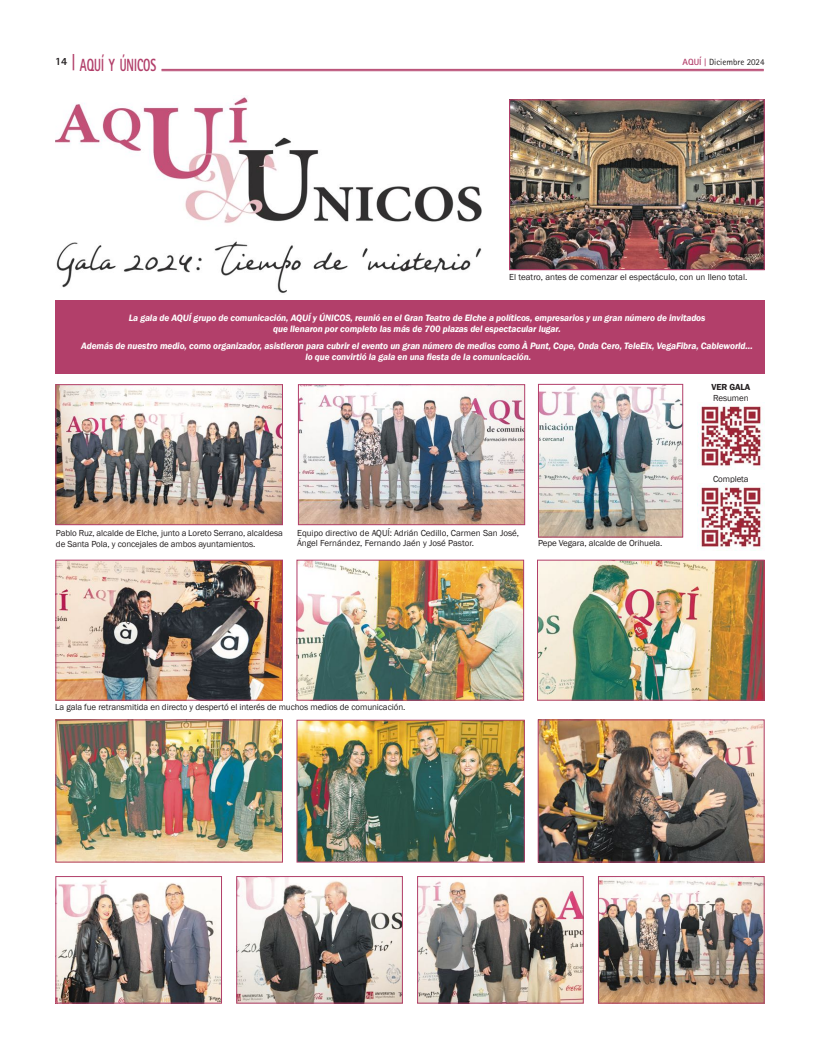
<style>
.page{position:relative;width:820px;height:1049px;background:#fff}
.page>*{position:absolute;margin:0;border:0;box-sizing:border-box;transform-origin:0 0}
.t1{font:800 17.6px "Rotis Sans Serif Std";color:#b23f6a;scale:.64 1}
.t2{font:800 11px "Rotis Sans Serif Std";color:#231f20}
.t3{font:italic 600 9.5px/11.4px "Franklin Gothic";letter-spacing:-.01em;color:#fff;text-align:center}
.t4{font:9px/10.8px "Franklin Gothic";letter-spacing:-.01em;color:#231f20}
.t5{font:9px "Rotis Sans Serif Std";color:#231f20}
.t6{font:600 9px "Franklin Gothic";letter-spacing:-.01em;color:#231f20}
.s1{font-size:18.2px}
.s2{font-weight:700;color:#b23f6a}
.s3{font-family:"Rotis Serif Std";font-weight:700;color:#b23f6a}
</style>
<div class="page">
<hr style="left:162px;top:69px;width:601px;height:1px;background:#b23f6a">
<hr style="left:162px;top:71px;width:601px;height:1px;background:#b23f6a">
<img style="left:55px;top:97px;width:426px;height:196px">
<img style="left:300px;top:386px;width:223px;height:137px">
<div style="left:298px;top:384px;width:227px;height:141px;border:1px solid #b23f6a"></div>
<img style="left:57px;top:386px;width:224px;height:137px">
<div style="left:55px;top:384px;width:228px;height:141px;border:1px solid #b23f6a"></div>
<img style="left:539px;top:386px;width:142px;height:149px">
<div style="left:537px;top:384px;width:146px;height:153px;border:1px solid #b23f6a"></div>
<img style="left:57px;top:721px;width:224px;height:139px">
<div style="left:55px;top:719px;width:228px;height:143px;border:1px solid #b23f6a"></div>
<img style="left:57px;top:562px;width:224px;height:137px">
<div style="left:55px;top:560px;width:228px;height:141px;border:1px solid #b23f6a"></div>
<img style="left:298px;top:722px;width:224px;height:138px">
<div style="left:296px;top:720px;width:228px;height:142px;border:1px solid #b23f6a"></div>
<img style="left:539px;top:721px;width:223px;height:139px">
<div style="left:537px;top:719px;width:227px;height:143px;border:1px solid #b23f6a"></div>
<img style="left:57px;top:880px;width:163px;height:121px">
<div style="left:55px;top:876px;width:167px;height:127px;border:1px solid #b23f6a"></div>
<img style="left:238px;top:878px;width:163px;height:123px">
<div style="left:236px;top:876px;width:167px;height:127px;border:1px solid #b23f6a"></div>
<img style="left:419px;top:878px;width:162px;height:123px">
<div style="left:417px;top:876px;width:166px;height:127px;border:1px solid #b23f6a"></div>
<img style="left:599px;top:878px;width:163px;height:123px">
<div style="left:597px;top:876px;width:167px;height:127px;border:1px solid #b23f6a"></div>
<img style="left:298px;top:562px;width:224px;height:137px">
<div style="left:296px;top:560px;width:228px;height:141px;border:1px solid #b23f6a"></div>
<img style="left:538px;top:562px;width:224px;height:137px">
<div style="left:536px;top:560px;width:228px;height:141px;border:1px solid #b23f6a"></div>
<img style="left:511px;top:101px;width:251px;height:167px">
<div style="left:509px;top:99px;width:255px;height:171px;border:1px solid #b23f6a"></div>
<div style="left:55px;top:300px;width:709px;height:74px;background:#b23f6a"></div>
<img style="left:697px;top:405px;width:66px;height:62px">
<img style="left:697px;top:486px;width:66px;height:63px">
<h1 class="t1" style="left:72px;top:54px;width:134px"><span class="s1">|</span> AQUÍ Y ÚNICOS</h1>
<p class="t2" style="left:55px;top:54px;width:14px">14</p>
<p class="t5" style="left:682px;top:57px;width:83px"><span class="s2">AQUÍ</span> <span class="s3">|</span> Diciembre 2024</p>
<p class="t4" style="left:509px;top:271px;width:239px">El teatro, antes de comenzar el espectáculo, con un lleno total.</p>
<p class="t3" style="left:129px;top:312px;width:578px">La gala de AQUÍ grupo de comunicación, AQUÍ y ÚNICOS, reunió en el Gran Teatro de Elche a políticos, empresarios y un gran número de invitados que llenaron por completo las más de 700 plazas del espectacular lugar.</p>
<p class="t3" style="left:81px;top:340px;width:673px">Además de nuestro medio, como organizador, asistieron para cubrir el evento un gran número de medios como À Punt, Cope, Onda Cero, TeleElx, VegaFibra, Cableworld… lo que convirtió la gala en una fiesta de la comunicación.</p>
<p class="t6" style="left:711px;top:382px;width:40px">VER GALA</p>
<p class="t4" style="left:713px;top:393px;width:37px">Resumen</p>
<p class="t4" style="left:297px;top:527px;width:223px">Equipo directivo de AQUÍ: Adrián Cedillo, Carmen San José,<br>Ángel Fernández, Fernando Jaén y José Pastor.</p>
<p class="t4" style="left:56px;top:528px;width:228px">Pablo Ruz, alcalde de Elche, junto a Loreto Serrano, alcaldesa de Santa Pola, y concejales de ambos ayuntamientos.</p>
<p class="t4" style="left:538px;top:538px;width:126px">Pepe Vegara, alcalde de Orihuela.</p>
<p class="t4" style="left:712px;top:474px;width:37px">Completa</p>
<p class="t4" style="left:55px;top:702px;width:351px">La gala fue retransmitida en directo y despertó el interés de muchos medios de comunicación.</p>
</div>
